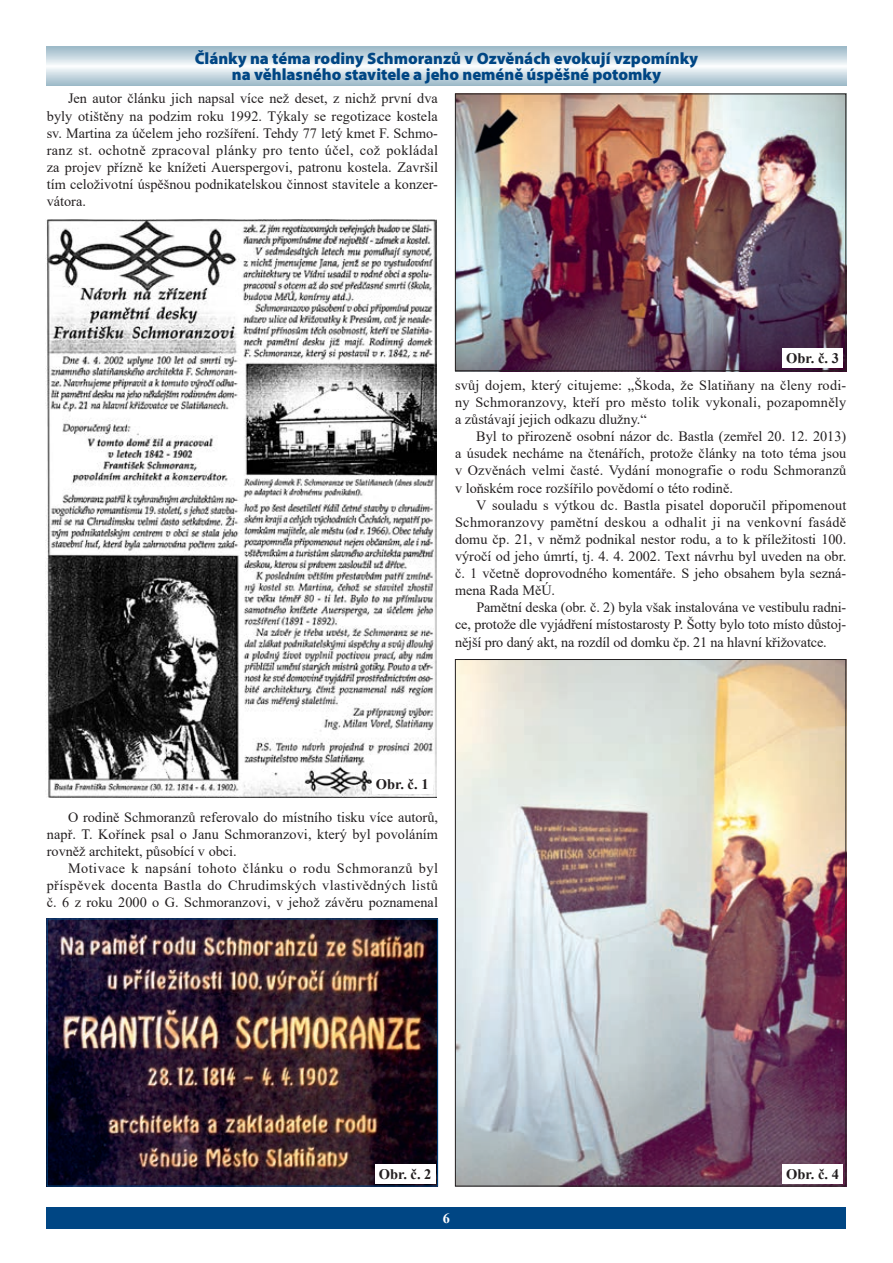
<style>
.page{position:relative;width:893px;height:1263px;background:#fff}
.page>*{position:absolute;margin:0;border:0;box-sizing:border-box;transform-origin:0 0}
.t1{font:900 16.5px/16.5px "Myriad Pro";color:#004684;text-align:center}
.t2{font:700 14.55px "Times New Roman";color:#231f20}
.t3{font:14.25px/17.1px "Times New Roman";color:#231f20;text-align:justify}
.t4{font:700 14.25px "Times New Roman";color:#fff}
</style>
<div class="page">
<div style="left:47px;top:1208px;width:799px;height:21px;background:#004684"></div>
<svg style="left:47px;top:47px;width:799px;height:38px"></svg>
<img style="left:45px;top:219px;width:392px;height:578px">
<img style="left:49px;top:921px;width:387px;height:263px">
<div style="left:47px;top:919px;width:391px;height:267px;border:1px solid #004684"></div>
<div style="left:372px;top:774px;width:60px;height:19px;background:#fff"></div>
<div style="left:375px;top:1165px;width:60px;height:19px;background:#fff"></div>
<img style="left:457px;top:96px;width:387px;height:273px">
<div style="left:455px;top:94px;width:391px;height:277px;border:1px solid #231f20"></div>
<img style="left:457px;top:661px;width:387px;height:523px">
<div style="left:782px;top:349px;width:61px;height:19px;background:#fff"></div>
<div style="left:782px;top:1164px;width:61px;height:20px;background:#fff"></div>
<p class="t1" style="left:195px;top:49px;width:505px">Články na téma rodiny Schmoranzů v Ozvěnách evokují vzpomínky na věhlasného stavitele a jeho neméně úspěšné potomky</p>
<p class="t3" style="left:47px;top:90px;width:393px;text-indent:21px">Jen autor článku jich napsal více než deset, z nichž první dva byly otištěny na podzim roku 1992. Týkaly se regotizace kostela sv. Martina za účelem jeho rozšíření. Tehdy 77 letý kmet F. Schmo&shy;ranz st. ochotně zpracoval plánky pro tento účel, což pokládal za projev přízně ke knížeti Auerspergovi, patronu kostela. Završil tím celoživotní úspěšnou podnikatelskou činnost stavitele a konzer&shy;vátora.</p>
<p class="t2" style="left:786px;top:348px;width:54px">Obr. č. 3</p>
<p class="t3" style="left:455px;top:376px;width:393px">svůj dojem, který citujeme: „Škoda, že Slatiňany na členy rodi&shy;ny Schmoranzovy, kteří pro město tolik vykonali, pozapomněly a zůstávají jejich odkazu dlužny.“</p>
<p class="t3" style="left:455px;top:427px;width:393px;text-indent:21px">Byl to přirozeně osobní názor dc. Bastla (zemřel 20. 12. 2013) a úsudek necháme na čtenářích, protože články na toto téma jsou v Ozvěnách velmi časté. Vydání monografie o rodu Schmoranzů v loňském roce rozšířilo povědomí o této rodině.</p>
<p class="t3" style="left:455px;top:496px;width:393px;text-indent:21px">V souladu s výtkou dc. Bastla pisatel doporučil připomenout Schmoranzovy pamětní deskou a odhalit ji na venkovní fasádě domu čp. 21, v němž podnikal nestor rodu, a to k příležitosti 100. výročí od jeho úmrtí, tj. 4. 4. 2002. Text návrhu byl uveden na obr. č. 1 včetně doprovodného komentáře. S jeho obsahem byla sezná&shy;mena Rada MěÚ.</p>
<p class="t3" style="left:455px;top:598px;width:393px;text-indent:21px">Pamětní deska (obr. č. 2) byla však instalována ve vestibulu radni&shy;ce, protože dle vyjádření místostarosty P. Šotty bylo toto místo důstoj&shy;nější pro daný akt, na rozdíl od domku čp. 21 na hlavní křižovatce.</p>
<p class="t2" style="left:376px;top:773px;width:54px">Obr. č. 1</p>
<p class="t3" style="left:47px;top:808px;width:393px;text-indent:21px">O rodině Schmoranzů referovalo do místního tisku více autorů, např. T. Kořínek psal o Janu Schmoranzovi, který byl povoláním rovněž architekt, působící v obci.</p>
<p class="t3" style="left:47px;top:859px;width:393px;text-indent:21px">Motivace k napsání tohoto článku o rodu Schmoranzů byl příspěvek docenta Bastla do Chrudimských vlastivědných listů č. 6 z roku 2000 o G. Schmoranzovi, v jehož závěru poznamenal</p>
<p class="t2" style="left:379px;top:1164px;width:54px">Obr. č. 2</p>
<p class="t2" style="left:786px;top:1163px;width:54px">Obr. č. 4</p>
<p class="t4" style="left:443px;top:1208px;width:9px">6</p>
</div>
